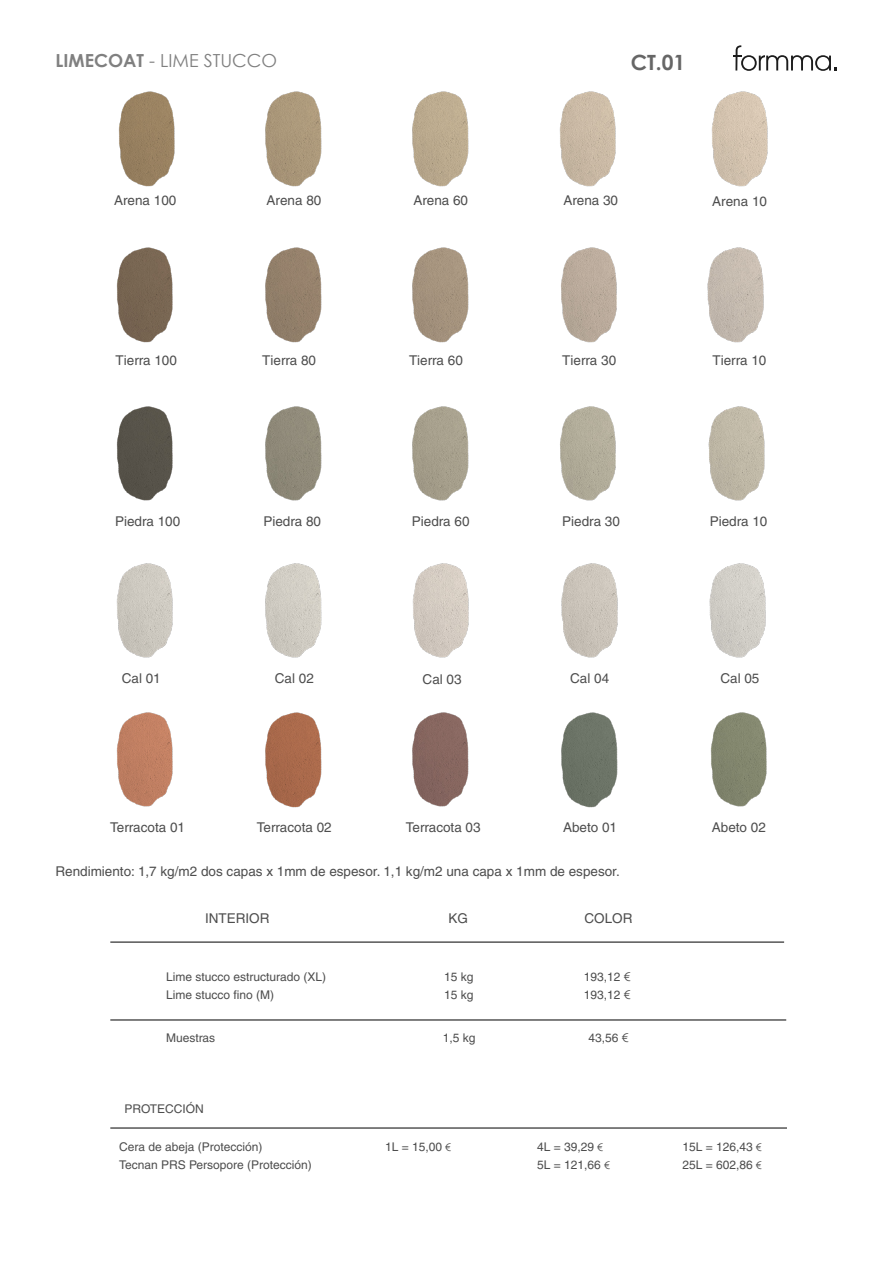
<style>
.page{position:relative;width:893px;height:1263px;background:#fff}
.page>*{position:absolute;margin:0;border:0;box-sizing:border-box;transform-origin:0 0}
.t1{font:700 21px "Century Gothic";color:#666}
.t2{font:18px "Century Gothic";color:#808080}
.t3{font:13.5px "Helvetica";color:#4d4d4d}
.t4{font:12px "Helvetica";color:#4d4d4d}
.s1{font-weight:700}
.s2{font-family:"Century Gothic"}
.s3{font-family:"Century Gothic";font-size:10.5px}
</style>
<div class="page">
<svg style="left:733px;top:45px;width:104px;height:26px"></svg>
<hr style="left:110px;top:942px;width:674px;height:1px;background:#000">
<hr style="left:110px;top:1020px;width:676px;height:1px;background:#000">
<hr style="left:110px;top:1128px;width:677px;height:1px;background:#000">
<img style="left:118px;top:91px;width:57px;height:96px">
<img style="left:116px;top:247px;width:57px;height:96px">
<img style="left:116px;top:406px;width:57px;height:95px">
<img style="left:116px;top:563px;width:57px;height:95px">
<img style="left:116px;top:712px;width:57px;height:95px">
<img style="left:265px;top:712px;width:57px;height:96px">
<img style="left:412px;top:712px;width:57px;height:95px">
<img style="left:561px;top:712px;width:57px;height:96px">
<img style="left:710px;top:712px;width:57px;height:95px">
<img style="left:265px;top:563px;width:57px;height:95px">
<img style="left:412px;top:563px;width:57px;height:95px">
<img style="left:561px;top:563px;width:57px;height:95px">
<img style="left:709px;top:563px;width:57px;height:95px">
<img style="left:265px;top:406px;width:57px;height:95px">
<img style="left:412px;top:406px;width:57px;height:95px">
<img style="left:560px;top:406px;width:56px;height:95px">
<img style="left:708px;top:406px;width:57px;height:95px">
<img style="left:265px;top:247px;width:57px;height:96px">
<img style="left:412px;top:247px;width:57px;height:96px">
<img style="left:561px;top:247px;width:56px;height:96px">
<img style="left:707px;top:247px;width:57px;height:96px">
<img style="left:265px;top:91px;width:57px;height:96px">
<img style="left:412px;top:91px;width:57px;height:96px">
<img style="left:559px;top:91px;width:57px;height:96px">
<img style="left:711px;top:91px;width:57px;height:96px">
<p class="t2" style="left:56px;top:48px;width:223px"><span class="s1">LIMECOAT</span> - LIME STUCCO</p>
<p class="t1" style="left:631px;top:46px;width:56px">CT.01</p>
<p class="t3" style="left:114px;top:193px;width:64px">Arena 100</p>
<p class="t3" style="left:267px;top:193px;width:56px">Arena 80</p>
<p class="t3" style="left:413px;top:193px;width:56px">Arena 60</p>
<p class="t3" style="left:563px;top:193px;width:56px">Arena 30</p>
<p class="t3" style="left:712px;top:193px;width:56px">Arena 10</p>
<p class="t3" style="left:116px;top:352px;width:63px">Tierra 100</p>
<p class="t3" style="left:262px;top:352px;width:55px">Tierra 80</p>
<p class="t3" style="left:409px;top:352px;width:55px">Tierra 60</p>
<p class="t3" style="left:562px;top:352px;width:55px">Tierra 30</p>
<p class="t3" style="left:713px;top:352px;width:55px">Tierra 10</p>
<p class="t3" style="left:115px;top:514px;width:67px">Piedra 100</p>
<p class="t3" style="left:122px;top:671px;width:41px">Cal 01</p>
<p class="t3" style="left:263px;top:514px;width:59px">Piedra 80</p>
<p class="t3" style="left:275px;top:671px;width:41px">Cal 02</p>
<p class="t3" style="left:412px;top:514px;width:59px">Piedra 60</p>
<p class="t3" style="left:423px;top:671px;width:41px">Cal 03</p>
<p class="t3" style="left:562px;top:514px;width:59px">Piedra 30</p>
<p class="t3" style="left:570px;top:671px;width:41px">Cal 04</p>
<p class="t3" style="left:110px;top:820px;width:76px">Terracota 01</p>
<p class="t3" style="left:257px;top:819px;width:76px">Terracota 02</p>
<p class="t3" style="left:406px;top:819px;width:76px">Terracota 03</p>
<p class="t3" style="left:563px;top:820px;width:56px">Abeto 01</p>
<p class="t3" style="left:55px;top:863px;width:566px">Rendimiento: 1,7 kg/m2 dos capas x 1mm de espesor. 1,1 kg/m2 una capa x 1mm de espesor.</p>
<p class="t3" style="left:205px;top:910px;width:66px">INTERIOR</p>
<p class="t3" style="left:448px;top:910px;width:21px">KG</p>
<p class="t3" style="left:584px;top:910px;width:50px">COLOR</p>
<p class="t4" style="left:166px;top:970px;width:162px">Lime stucco estructurado (XL)</p>
<p class="t4" style="left:166px;top:988px;width:110px">Lime stucco fino (M)</p>
<p class="t4" style="left:166px;top:1031px;width:51px">Muestras</p>
<p class="t4" style="left:125px;top:1102px;width:81px">PROTECCIÓN</p>
<p class="t4" style="left:584px;top:970px;width:48px">193,12 <span class="s2">€</span></p>
<p class="t4" style="left:584px;top:988px;width:48px">193,12 <span class="s2">€</span></p>
<p class="t4" style="left:444px;top:970px;width:31px">15 kg</p>
<p class="t4" style="left:444px;top:988px;width:31px">15 kg</p>
<p class="t4" style="left:443px;top:1031px;width:34px">1,5 kg</p>
<p class="t4" style="left:589px;top:1031px;width:42px">43,56 <span class="s2">€</span></p>
<p class="t3" style="left:710px;top:514px;width:59px">Piedra 10</p>
<p class="t3" style="left:720px;top:671px;width:41px">Cal 05</p>
<p class="t3" style="left:712px;top:820px;width:56px">Abeto 02</p>
<p class="t4" style="left:119px;top:1140px;width:145px">Cera de abeja (Protección)</p>
<p class="t4" style="left:119px;top:1158px;width:194px">Tecnan PRS Persopore (Protección)</p>
<p class="t4" style="left:385px;top:1140px;width:67px">1L = 15,00 <span class="s3">€</span></p>
<p class="t4" style="left:537px;top:1140px;width:67px">4L = 39,29 <span class="s3">€</span></p>
<p class="t4" style="left:537px;top:1158px;width:74px">5L = 121,66 <span class="s3">€</span></p>
<p class="t4" style="left:682px;top:1140px;width:81px">15L = 126,43 <span class="s3">€</span></p>
<p class="t4" style="left:682px;top:1158px;width:81px">25L = 602,86 <span class="s3">€</span></p>
</div>
